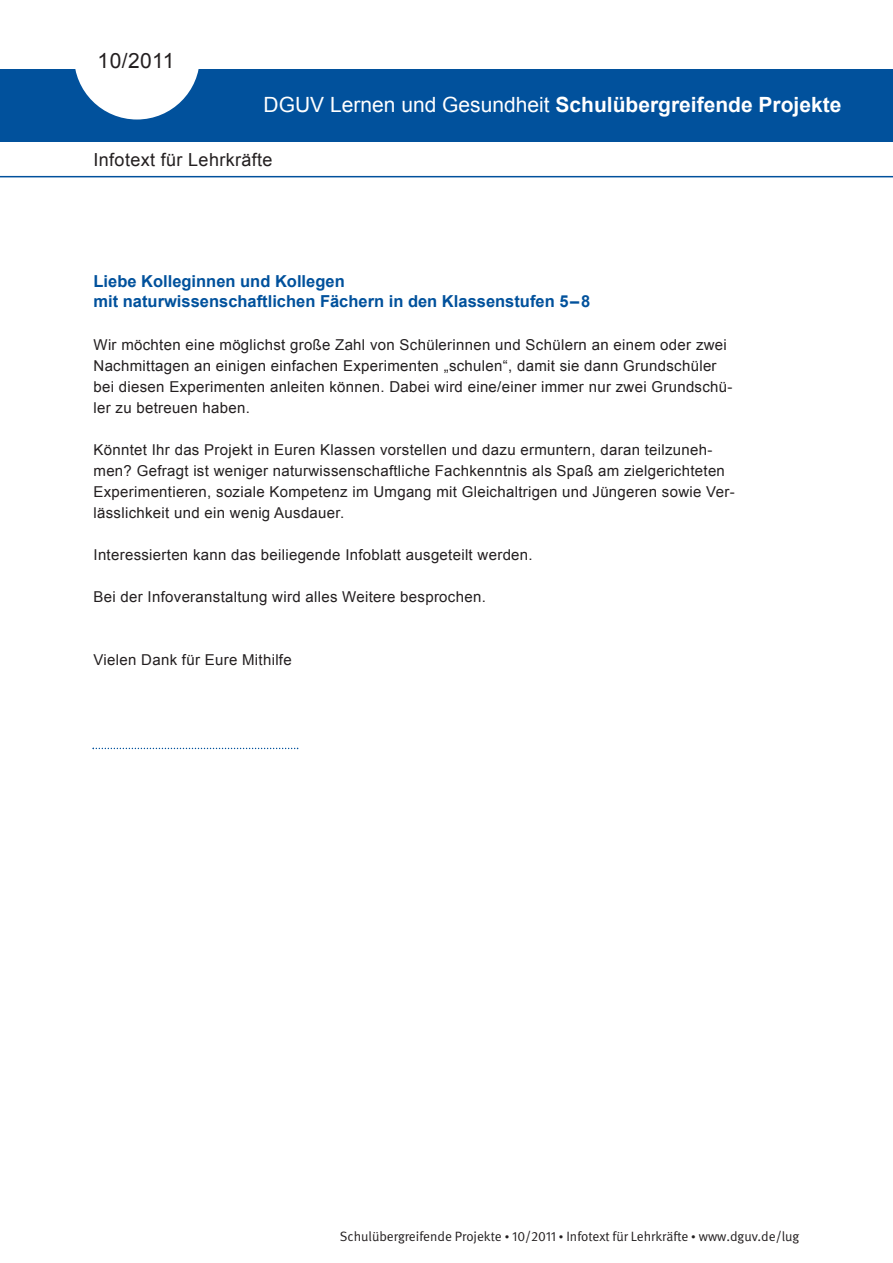
<style>
.page{position:relative;width:893px;height:1263px;background:#fff}
.page>*{position:absolute;margin:0;border:0;box-sizing:border-box;transform-origin:0 0}
.t1{font:700 21px "Arial";color:#fff}
.t2{font:21px "Arial";letter-spacing:.02em;color:#231f20}
.t3{font:18px "Arial";letter-spacing:.02em;color:#231f20}
.t4{font:700 16.5px/19.8px "Arial";color:#01519c}
.t5{font:15px/21px "Arial";letter-spacing:.02em;color:#231f20}
.t6{font:13.5px "DGUV Meta";color:#231f20}
.s1{font-weight:400}
.s2{font-size:9px}
</style>
<div class="page">
<hr style="left:0;top:176px;width:893px;height:1px;background:#01519c">
<div style="left:0;top:69px;width:893px;height:72px;background:#01519c"></div>
<svg style="left:75px;top:69px;width:124px;height:51px"></svg>
<svg style="left:93px;top:748px;width:205px;height:1px"></svg>
<h1 class="t2" style="left:98px;top:49px;width:78px">10/2011</h1>
<h1 class="t1" style="left:264px;top:93px;width:579px"><span class="s1">DGUV Lernen und Gesundheit</span> Schulübergreifende Projekte</h1>
<p class="t3" style="left:94px;top:150px;width:181px">Infotext für Lehrkräfte</p>
<p class="t4" style="left:94px;top:271px;width:498px">Liebe Kolleginnen und Kollegen<br>mit naturwissenschaftlichen Fächern in den Klassenstufen 5–8</p>
<p class="t5" style="left:94px;top:334px;width:640px">Wir möchten eine möglichst große Zahl von Schülerinnen und Schülern an einem oder zwei Nachmittagen an einigen einfachen Experimenten „schulen“, damit sie dann Grundschüler bei diesen Experimenten anleiten können. Dabei wird eine/einer immer nur zwei Grundschü&shy;ler zu betreuen haben.</p>
<p class="t5" style="left:94px;top:439px;width:643px">Könntet Ihr das Projekt in Euren Klassen vorstellen und dazu ermuntern, daran teilzuneh&shy;men? Gefragt ist weniger naturwissenschaftliche Fachkenntnis als Spaß am zielgerichteten Experimentieren, soziale Kompetenz im Umgang mit Gleichaltrigen und Jüngeren sowie Ver&shy;lässlichkeit und ein wenig Ausdauer.</p>
<p class="t5" style="left:94px;top:544px;width:441px">Interessierten kann das beiliegende Infoblatt ausgeteilt werden.</p>
<p class="t5" style="left:94px;top:586px;width:394px">Bei der Infoveranstaltung wird alles Weitere besprochen.</p>
<p class="t5" style="left:94px;top:649px;width:200px">Vielen Dank für Eure Mithilfe</p>
<p class="t6" style="left:340px;top:1231px;width:461px">Schulübergreifende Projekte <span class="s2">•</span> 10/2011 <span class="s2">•</span> Infotext für Lehrkräfte <span class="s2">•</span> www.dguv.de/lug</p>
</div>
